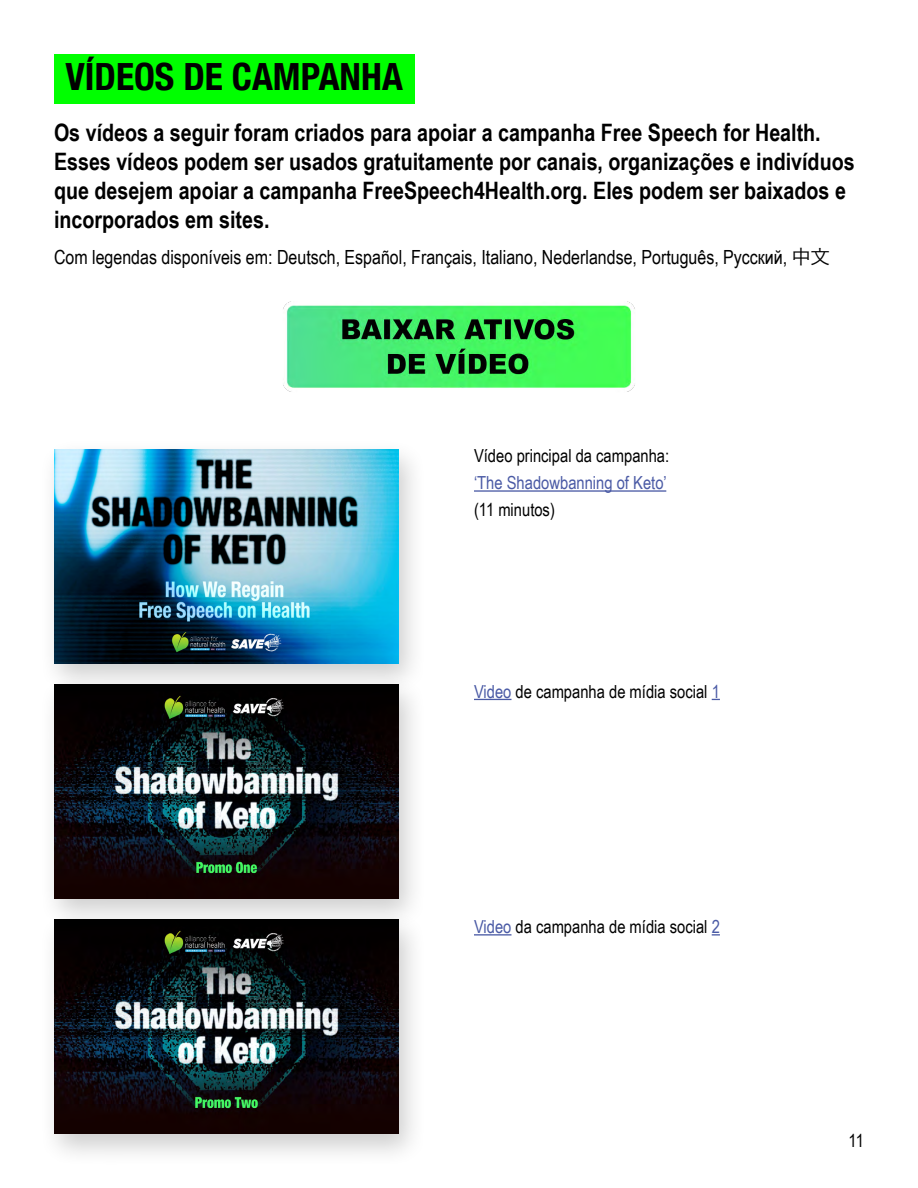
<style>
.page{position:relative;width:918px;height:1188px;background:#fff}
.page>*{position:absolute;margin:0;border:0;box-sizing:border-box;transform-origin:0 0}
.t1{font:700 condensed 37.5px "Helvetica Neue";color:#000}
.t2{font:700 24px/28.8px "Arial Narrow";color:#000}
.t3{font:19.5px "Arial Narrow";color:#000}
.t4{font:18px "Arial Narrow";color:#000}
.t5{font:18px "Arial Narrow";color:#4a5aa5}
.s1{font-family:"Hira Kaku Pro N W3"}
.s2{color:#4a5aa5}
</style>
<div class="page">
<div style="left:54px;top:54px;width:360px;height:50px;background:#0f0"></div>
<div style="left:37px;top:437px;width:390px;height:260px;background:#000;opacity:.2"></div>
<img style="left:54px;top:449px;width:344px;height:214px">
<div style="left:37px;top:673px;width:390px;height:260px;background:#000;opacity:.2"></div>
<img style="left:54px;top:684px;width:344px;height:215px">
<div style="left:37px;top:908px;width:390px;height:260px;background:#000;opacity:.2"></div>
<img style="left:54px;top:920px;width:344px;height:214px">
<hr style="left:474px;top:490px;width:192px;height:2px;background:#4a5aa5">
<hr style="left:474px;top:699px;width:37px;height:1px;background:#4a5aa5">
<hr style="left:474px;top:934px;width:37px;height:2px;background:#4a5aa5">
<svg style="left:712px;top:934px;width:8px;height:2px"></svg>
<img style="left:283px;top:301px;width:352px;height:91px">
<h1 class="t1" style="left:65px;top:46px;width:339px">VÍDEOS DE CAMPANHA</h1>
<p class="t2" style="left:54px;top:117px;width:802px">Os vídeos a seguir foram criados para apoiar a campanha Free Speech for Health.<br>Esses vídeos podem ser usados gratuitamente por canais, organizações e indivíduos que desejem apoiar a campanha FreeSpeech4Health.org. Eles podem ser baixados e incorporados em sites.</p>
<p class="t3" style="left:54px;top:243px;width:777px">Com legendas disponíveis em: Deutsch, Español, Français, Italiano, Nederlandse, Português, Русский, <span class="s1">中文</span></p>
<p class="t4" style="left:474px;top:443px;width:197px">Vídeo principal da campanha:</p>
<p class="t5" style="left:474px;top:470px;width:194px">‘The Shadowbanning of Keto’</p>
<p class="t4" style="left:474px;top:497px;width:82px">(11 minutos)</p>
<p class="t4" style="left:474px;top:678px;width:247px"><span class="s2">Video</span> de campanha de mídia social <span class="s2">1</span></p>
<p class="t4" style="left:474px;top:913px;width:247px"><span class="s2">Video</span> da campanha de mídia social <span class="s2">2</span></p>
<p class="t4" style="left:849px;top:1128px;width:17px">11</p>
</div>
